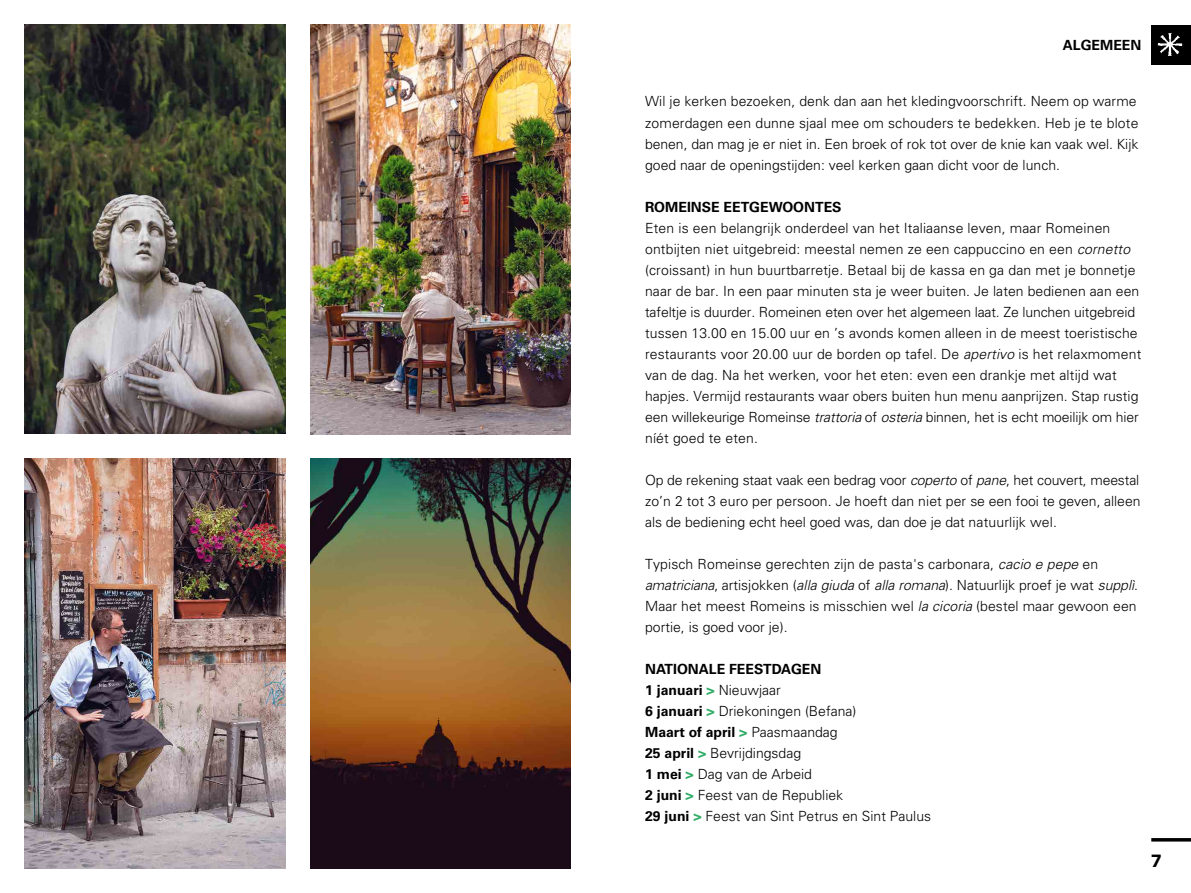
<style>
.page{position:relative;width:1191px;height:893px;background:#fff}
.page>*{position:absolute;margin:0;border:0;box-sizing:border-box;transform-origin:0 0}
.t1{font:900 17.5px "Avenir LT Std";color:#000}
.t2{font:300 14px/21px "Univers LT Std";letter-spacing:.005em;color:#000}
.t3{font:700 14px "Univers LT Std";color:#000}
.s1{font-style:italic}
.s2{font-weight:700}
.s3{font-weight:700;color:#2fac66}
</style>
<div class="page">
<hr style="left:1151px;top:838px;width:40px;height:3px;background:#000">
<div style="left:1151px;top:25px;width:40px;height:39px;background:#000"></div>
<img style="left:1157px;top:33px;width:26px;height:23px">
<img style="left:310px;top:459px;width:260px;height:409px">
<img style="left:25px;top:459px;width:260px;height:409px">
<img style="left:310px;top:25px;width:260px;height:409px">
<img style="left:25px;top:25px;width:260px;height:408px">
<p class="t3" style="left:1062px;top:37px;width:80px">ALGEMEEN</p>
<p class="t2" style="left:645px;top:91px;width:495px">Wil je kerken bezoeken, denk dan aan het kledingvoorschrift. Neem op warme zomerdagen een dunne sjaal mee om schouders te bedekken. Heb je te blote benen, dan mag je er niet in. Een broek of rok tot over de knie kan vaak wel. Kijk goed naar de openingstijden: veel kerken gaan dicht voor de lunch.</p>
<p class="t3" style="left:645px;top:198px;width:198px">ROMEINSE EETGEWOONTES</p>
<p class="t2" style="left:645px;top:217px;width:498px">Eten is een belangrijk onderdeel van het Italiaanse leven, maar Romeinen ontbijten niet uitgebreid: meestal nemen ze een cappuccino en een <span class="s1">cornetto </span>(croissant) in hun buurtbarretje. Betaal bij de kassa en ga dan met je bonnetje naar de bar. In een paar minuten sta je weer buiten. Je laten bedienen aan een tafeltje is duurder. Romeinen eten over het algemeen laat. Ze lunchen uitgebreid tussen 13.00 en 15.00 uur en ’s avonds komen alleen in de meest toeristische restaurants voor 20.00 uur de borden op tafel. De <span class="s1">apertivo</span> is het relaxmoment van de dag. Na het werken, voor het eten: even een drankje met altijd wat hapjes. Vermijd restaurants waar obers buiten hun menu aanprijzen. Stap rustig een willekeurige Romeinse <span class="s1">trattoria</span> of <span class="s1">osteria</span> binnen, het is echt moeilijk om hier níét goed te eten.</p>
<p class="t2" style="left:645px;top:469px;width:497px;text-align:justify">Op de rekening staat vaak een bedrag voor <span class="s1">coperto</span> of <span class="s1">pane</span>, het couvert, meestal zo’n 2 tot 3 euro per persoon. Je hoeft dan niet per se een fooi te geven, alleen als de bediening echt heel goed was, dan doe je dat natuurlijk wel.</p>
<p class="t2" style="left:645px;top:553px;width:494px">Typisch Romeinse gerechten zijn de pasta's carbonara, <span class="s1">cacio e pepe</span> en <span class="s1">amatriciana</span>, artisjokken (<span class="s1">alla giuda</span> of <span class="s1">alla romana</span>). Natuurlijk proef je wat <span class="s1">supplì</span>.<br>Maar het meest Romeins is misschien wel <span class="s1">la cicoria</span> (bestel maar gewoon een portie, is goed voor je).</p>
<p class="t2" style="left:645px;top:658px;width:287px"><span class="s2">NATIONALE FEESTDAGEN<br>1 januari</span> <span class="s3">&gt;</span> Nieuwjaar<br><span class="s2">6 januari</span> <span class="s3">&gt;</span> Driekoningen (Befana)<br><span class="s2">Maart of april</span> <span class="s3">&gt;</span> Paasmaandag<br><span class="s2">25 april</span> <span class="s3">&gt;</span> Bevrijdingsdag<br><span class="s2">1 mei</span> <span class="s3">&gt;</span> Dag van de Arbeid<br><span class="s2">2 juni</span> <span class="s3">&gt;</span> Feest van de Republiek<br><span class="s2">29 juni</span> <span class="s3">&gt;</span> Feest van Sint Petrus en Sint Paulus</p>
<p class="t1" style="left:1151px;top:850px;width:12px">7</p>
</div>
